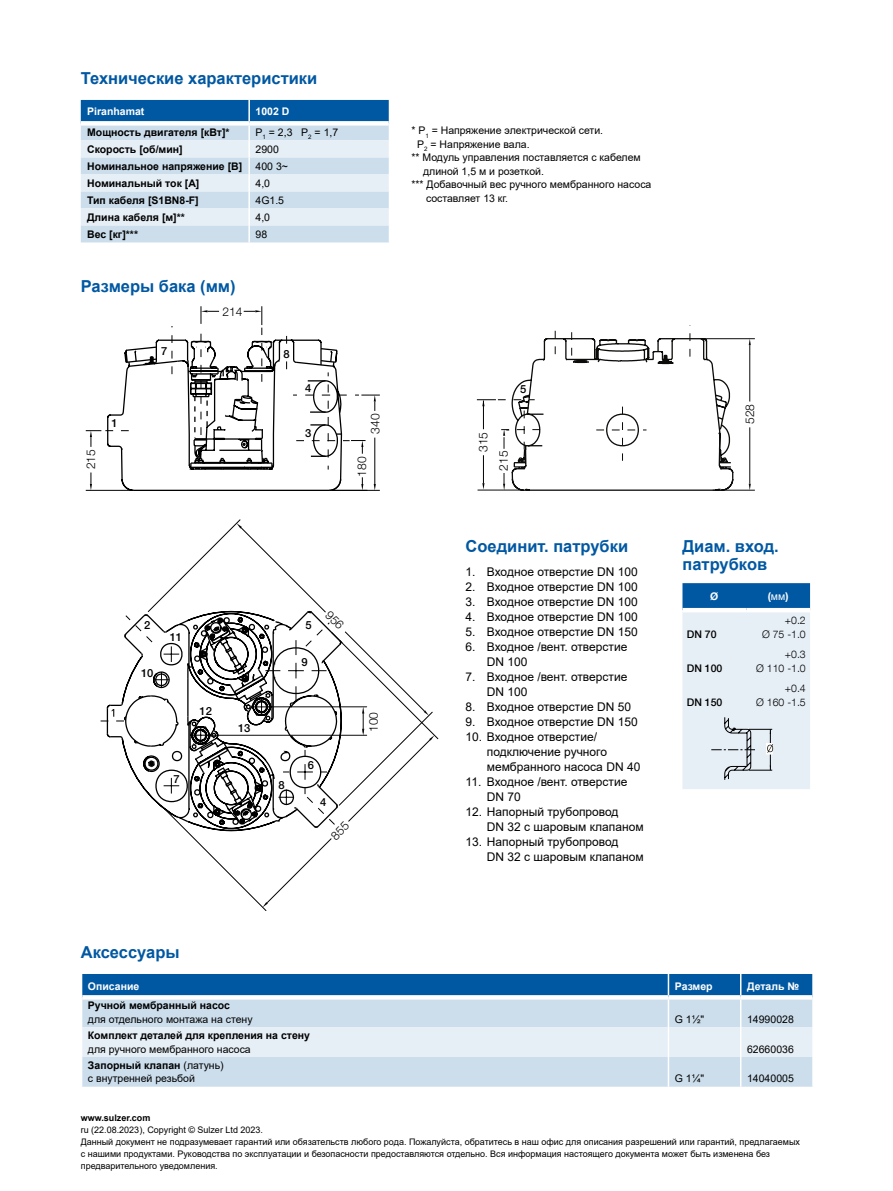
<style>
.page{position:relative;width:893px;height:1191px;background:#fff}
.page>*{position:absolute;margin:0;border:0;box-sizing:border-box;transform-origin:0 0}
.t1{font:700 16.5px/18px "Arial";color:#0058a2}
.t2{font:12px/15px "Arial";color:#000}
.t3{font:300 12px/20.5px "Helvetica Neue LT Com";color:#000}
.t4{font:500 11.25px "Helvetica Neue LT Com";color:#000}
.t5{font:10.5px/13.5px "Arial";color:#000}
.t6{font:700 10.5px "Arial";color:#000}
.t7{font:700 10.5px "Arial";color:#fff}
.t8{font:300 10.5px/13.5px "Helvetica Neue LT Com";color:#000;text-align:right}
.t9{font:500 10.5px "Helvetica Neue LT Com";color:#000}
.t10{font:700 10.5px "Helvetica Neue LT Com";color:#fff}
.t11{font:9px/12px "Arial";color:#000}
.t12{font:700 9px "Arial";color:#000}
.s1{font-family:"Arial";font-weight:400}
.s2{font-weight:700}
</style>
<div class="page">
<svg style="left:81px;top:100px;width:309px;height:142px;background:#b7d0e4"></svg>
<div style="left:81px;top:121px;width:168px;height:5px;background:#fff"></div>
<div style="left:249px;top:121px;width:140px;height:5px;background:#fff"></div>
<svg style="left:81px;top:974px;width:732px;height:112px;background:#acc8e0"></svg>
<hr style="left:812px;top:1057px;width:2px;height:29px;background:#fff">
<svg style="left:82px;top:995px;width:586px;height:4px"></svg>
<svg style="left:668px;top:995px;width:73px;height:4px"></svg>
<svg style="left:741px;top:995px;width:71px;height:4px"></svg>
<svg style="left:86px;top:306px;width:294px;height:185px"></svg>
<svg style="left:749px;top:484px;width:2px;height:6px"></svg>
<svg style="left:749px;top:339px;width:2px;height:6px"></svg>
<hr style="left:749px;top:345px;width:1px;height:56px;background:#0c0c0a">
<hr style="left:749px;top:427px;width:1px;height:57px;background:#0c0c0a">
<hr style="left:703px;top:338px;width:52px;height:1px;background:#0c0c0a">
<hr style="left:713px;top:490px;width:42px;height:1px;background:#0c0c0a">
<svg style="left:477px;top:325px;width:257px;height:166px"></svg>
<svg style="left:149px;top:519px;width:175px;height:91px"></svg>
<svg style="left:195px;top:636px;width:244px;height:275px"></svg>
<svg style="left:682px;top:583px;width:128px;height:206px;background:#c7d8e8"></svg>
<svg style="left:100px;top:610px;width:250px;height:230px"></svg>
<h1 class="t1" style="left:81px;top:70px;width:238px">Технические характеристики</h1>
<p class="t7" style="left:87px;top:104px;width:59px">Piranhamat</p>
<p class="t7" style="left:256px;top:104px;width:35px">1002 D</p>
<p class="t6" style="left:87px;top:125px;width:144px">Мощность двигателя [кВт]*</p>
<p class="t5" style="left:256px;top:125px;width:84px">P<sub>1</sub> = 2,3 P<sub>2</sub> = 1,7</p>
<p class="t6" style="left:87px;top:142px;width:97px">Скорость [об/мин]</p>
<p class="t5" style="left:256px;top:142px;width:25px">2900</p>
<p class="t6" style="left:87px;top:159px;width:157px">Номинальное напряжение [В]</p>
<p class="t5" style="left:256px;top:159px;width:34px">400 3~</p>
<p class="t6" style="left:87px;top:176px;width:114px">Номинальный ток [A]</p>
<p class="t5" style="left:256px;top:176px;width:16px">4,0</p>
<p class="t6" style="left:87px;top:193px;width:113px">Тип кабеля [S1BN8-F]</p>
<p class="t5" style="left:256px;top:193px;width:30px">4G1.5</p>
<p class="t6" style="left:87px;top:210px;width:99px">Длина кабеля [м]**</p>
<p class="t5" style="left:256px;top:210px;width:16px">4,0</p>
<p class="t6" style="left:87px;top:227px;width:52px">Вес [кг]***</p>
<p class="t5" style="left:256px;top:227px;width:13px">98</p>
<h1 class="t1" style="left:81px;top:277px;width:156px">Размеры бака (мм)</h1>
<p class="t3" style="left:223px;top:301px;width:22px">214</p>
<p class="t3" style="left:80px;top:469px;width:22px;rotate:-90deg">215</p>
<p class="t4" style="left:111px;top:416px;width:8px">1</p>
<p class="t4" style="left:161px;top:344px;width:8px">7</p>
<p class="t4" style="left:283px;top:347px;width:8px">8</p>
<p class="t4" style="left:305px;top:381px;width:8px">4</p>
<p class="t4" style="left:305px;top:426px;width:8px">3</p>
<p class="t3" style="left:365px;top:434px;width:22px;rotate:-90deg">340</p>
<p class="t3" style="left:351px;top:476px;width:22px;rotate:-90deg">180</p>
<p class="t4" style="left:144px;top:618px;width:8px">2</p>
<p class="t4" style="left:305px;top:618px;width:8px">5</p>
<p class="t4" style="left:301px;top:654px;width:8px">9</p>
<p class="t4" style="left:170px;top:630px;width:14px">11</p>
<p class="t4" style="left:141px;top:666px;width:14px">10</p>
<p class="t4" style="left:200px;top:704px;width:14px">12</p>
<p class="t4" style="left:174px;top:772px;width:8px">7</p>
<p class="t4" style="left:238px;top:721px;width:14px">13</p>
<p class="t4" style="left:278px;top:778px;width:8px">8</p>
<p class="t4" style="left:308px;top:758px;width:8px">6</p>
<p class="t4" style="left:320px;top:795px;width:8px">4</p>
<p class="t3" style="left:363px;top:732px;width:22px;rotate:-90deg">100</p>
<p class="t5" style="left:411px;top:124px;width:193px">* P<sub>1</sub> = Напряжение электрической сети.</p>
<p class="t5" style="left:417px;top:137px;width:114px">P<sub>2</sub> = Напряжение вала.</p>
<p class="t5" style="left:411px;top:151px;width:231px">** Модуль управления поставляется с кабелем</p>
<p class="t5" style="left:423px;top:164px;width:122px">длиной 1,5 м и розеткой.</p>
<p class="t5" style="left:411px;top:178px;width:242px">*** Добавочный вес ручного мембранного насоса</p>
<p class="t5" style="left:426px;top:191px;width:84px">составляет 13 кг.</p>
<p class="t4" style="left:520px;top:382px;width:8px">5</p>
<p class="t3" style="left:473px;top:471px;width:40px;text-indent:19px;rotate:-90deg">315<br>215</p>
<h1 class="t1" style="left:466px;top:537px;width:164px">Соединит. патрубки</h1>
<p class="t2" style="left:466px;top:564px;width:174px">1. Входное отверстие DN 100</p>
<p class="t2" style="left:466px;top:579px;width:174px">2. Входное отверстие DN 100</p>
<p class="t2" style="left:466px;top:594px;width:174px">3. Входное отверстие DN 100</p>
<p class="t2" style="left:466px;top:609px;width:174px">4. Входное отверстие DN 100</p>
<p class="t2" style="left:466px;top:624px;width:174px">5. Входное отверстие DN 150</p>
<p class="t2" style="left:487px;top:639px;width:142px;text-indent:-21px">6. Входное /вент. отверстие<br>DN 100</p>
<p class="t2" style="left:487px;top:669px;width:142px;text-indent:-21px">7. Входное /вент. отверстие<br>DN 100</p>
<p class="t2" style="left:466px;top:699px;width:167px">8. Входное отверстие DN 50</p>
<p class="t2" style="left:466px;top:714px;width:174px">9. Входное отверстие DN 150</p>
<p class="t2" style="left:487px;top:729px;width:155px;text-indent:-21px">10. Входное отверстие/ подключение ручного мембранного насоса DN 40</p>
<p class="t2" style="left:487px;top:774px;width:142px;text-indent:-21px">11. Входное /вент. отверстие<br>DN 70</p>
<p class="t2" style="left:487px;top:804px;width:158px;text-indent:-21px">12. Напорный трубопровод<br>DN 32 с шаровым клапаном</p>
<p class="t2" style="left:487px;top:834px;width:158px;text-indent:-21px">13. Напорный трубопровод<br>DN 32 с шаровым клапаном</p>
<p class="t3" style="left:739px;top:424px;width:22px;rotate:-90deg">528</p>
<h1 class="t1" style="left:682px;top:537px;width:98px">Диам. вход. патрубков</h1>
<p class="t10" style="left:710px;top:590px;width:10px">Ø</p>
<p class="t10" style="left:768px;top:590px;width:22px">(<span class="s1">мм</span>)</p>
<p class="t9" style="left:687px;top:627px;width:31px">DN 70</p>
<p class="t8" style="left:762px;top:613px;width:45px">+0.2<br>Ø 75 -1.0</p>
<p class="t9" style="left:687px;top:661px;width:37px">DN 100</p>
<p class="t9" style="left:687px;top:695px;width:37px">DN 150</p>
<p class="t8" style="left:756px;top:647px;width:51px">+0.3<br>Ø 110 -1.0</p>
<p class="t8" style="left:756px;top:681px;width:51px">+0.4<br>Ø 160 -1.5</p>
<h1 class="t1" style="left:81px;top:943px;width:100px">Аксессуары</h1>
<p class="t7" style="left:88px;top:978px;width:53px">Описание</p>
<p class="t7" style="left:675px;top:978px;width:39px">Размер</p>
<p class="t7" style="left:747px;top:978px;width:54px">Деталь №</p>
<p class="t6" style="left:88px;top:998px;width:144px">Ручной мембранный насос</p>
<p class="t5" style="left:88px;top:1012px;width:166px">для отдельного монтажа на стену</p>
<p class="t5" style="left:675px;top:1012px;width:31px">G 1½"</p>
<p class="t5" style="left:747px;top:1012px;width:48px">14990028</p>
<p class="t6" style="left:88px;top:1028px;width:224px">Комплект деталей для крепления на стену</p>
<p class="t5" style="left:88px;top:1042px;width:164px">для ручного мембранного насоса</p>
<p class="t5" style="left:747px;top:1042px;width:48px">62660036</p>
<p class="t5" style="left:88px;top:1058px;width:137px"><span class="s2">Запорный клапан</span> (латунь) с внутренней резьбой</p>
<p class="t5" style="left:675px;top:1071px;width:31px">G 1¼"</p>
<p class="t5" style="left:747px;top:1071px;width:48px">14040005</p>
<p class="t12" style="left:81px;top:1111px;width:71px">www.sulzer.com</p>
<p class="t11" style="left:81px;top:1123px;width:721px">ru (22.08.2023), Copyright © Sulzer Ltd 2023.<br>Данный документ не подразумевает гарантий или обязательств любого рода. Пожалуйста, обратитесь в наш офис для описания разрешений или гарантий, предлагаемых с нашими продуктами. Руководства по эксплуатации и безопасности предоставляются отдельно. Вся информация настоящего документа может быть изменена без предварительного уведомления.</p>
</div>
